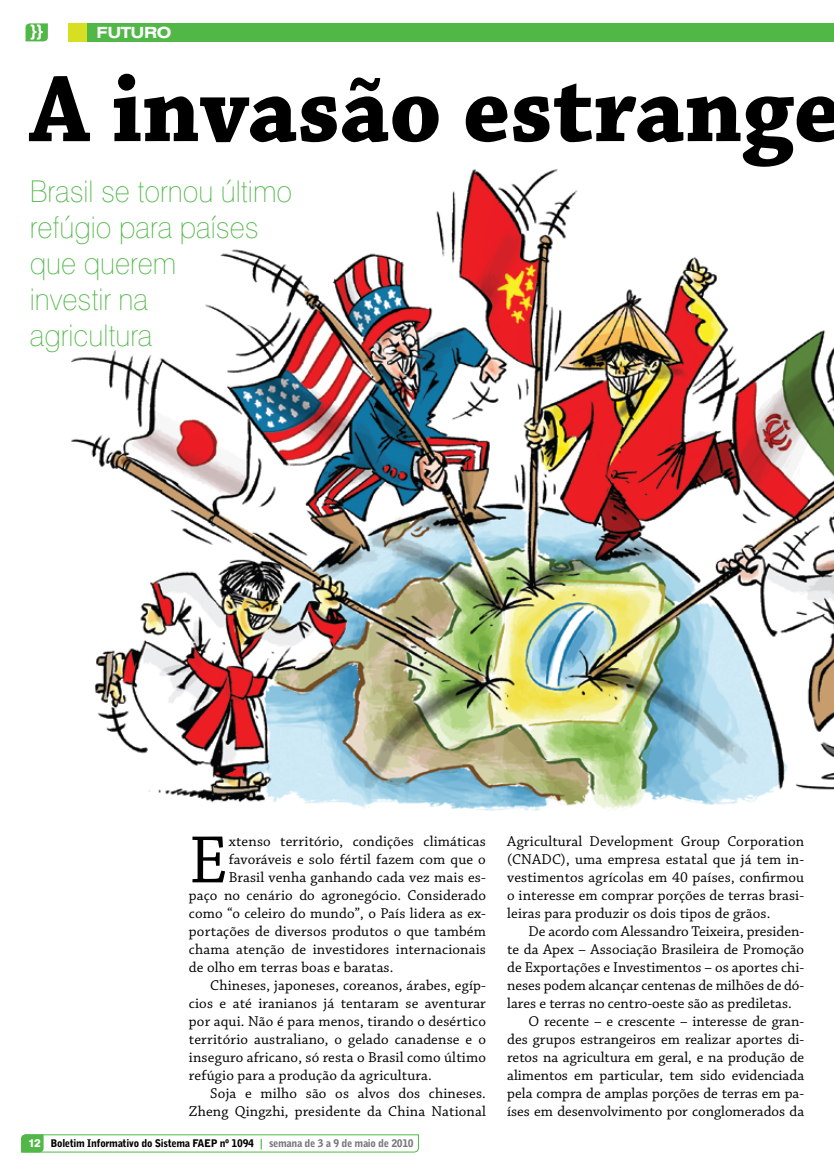
<style>
.page{position:relative;width:834px;height:1174px;background:#fff}
.page>*{position:absolute;margin:0;border:0;box-sizing:border-box;transform-origin:0 0}
.t1{font:700 99.15px "Chaparral Pro";color:#000;scale:.96 1}
.t2{font:70.35px "Chaparral Pro";color:#000}
.t3{font:100 30px/36px "Swiss 721 BT";color:#51b848;scale:.96 1}
.t4{font:700 expanded 15.45px "Swiss 721 BT";letter-spacing:-.03em;color:#fff}
.t5{font:15px/18px "Chaparral Pro";letter-spacing:.01em;color:#000;text-align:justify}
.t6{font:900 10.5px "Bell Gothic BT";letter-spacing:-.03em;color:#000}
.s1{font-family:"Swiss 721 BT";font-weight:800;font-size:11.25px;color:#fff}
.s2{font-family:"Bell Centennial BT Bold Listing";font-weight:400;color:#51b848}
.s3{color:#77787b}
</style>
<div class="page">
<svg style="left:21px;top:1134px;width:398px;height:18px"></svg>
<img style="left:71px;top:169px;width:762px;height:642px">
<div style="left:68px;top:23px;width:765px;height:18px;background:#51b848"></div>
<div style="left:68px;top:23px;width:18px;height:18px;background:#d7df23"></div>
<svg style="left:26px;top:23px;width:22px;height:18px"></svg>
<p class="t4" style="left:97px;top:23px;width:76px">FUTURO</p>
<h1 class="t1" style="left:30px;top:51px;width:846px">A invasão estrange</h1>
<h3 class="t3" style="left:30px;top:173px;width:275px">Brasil se tornou último refúgio para países que querem<br>investir na<br>agricultura</h3>
<h2 class="t2" style="left:189px;top:821px;width:41px">E</h2>
<p class="t5" style="left:229px;top:833px;width:259px">xtenso território, condições climáticas</p>
<p class="t5" style="left:229px;top:851px;width:258px">favoráveis e solo fértil fazem com que o</p>
<p class="t5" style="left:229px;top:869px;width:259px">Brasil venha ganhando cada vez mais es-</p>
<p class="t5" style="left:189px;top:887px;width:298px">paço no cenário do agronegócio. Considerado</p>
<p class="t5" style="left:189px;top:905px;width:298px">como “o celeiro do mundo”, o País lidera as ex-</p>
<p class="t5" style="left:189px;top:923px;width:298px">portações de diversos produtos o que também</p>
<p class="t5" style="left:189px;top:941px;width:298px">chama atenção de investidores internacionais</p>
<p class="t5" style="left:189px;top:959px;width:206px">de olho em terras boas e baratas.</p>
<p class="t5" style="left:210px;top:977px;width:277px">Chineses, japoneses, coreanos, árabes, egíp-</p>
<p class="t5" style="left:189px;top:995px;width:298px">cios e até iranianos já tentaram se aventurar</p>
<p class="t5" style="left:189px;top:1013px;width:298px">por aqui. Não é para menos, tirando o desértico</p>
<p class="t5" style="left:189px;top:1031px;width:298px">território australiano, o gelado canadense e o</p>
<p class="t5" style="left:189px;top:1049px;width:298px">inseguro africano, só resta o Brasil como último</p>
<p class="t5" style="left:189px;top:1067px;width:244px">refúgio para a produção da agricultura.</p>
<p class="t5" style="left:210px;top:1085px;width:277px">Soja e milho são os alvos dos chineses.</p>
<p class="t5" style="left:189px;top:1103px;width:298px">Zheng Qingzhi, presidente da China National</p>
<p class="t6" style="left:28px;top:1137px;width:387px"><span class="s1">12</span> Boletim Informativo do Sistema FAEP nº 1094 <span class="s2">|</span> <span class="s3">semana de 3 a 9 de maio de 2010</span></p>
<p class="t5" style="left:507px;top:833px;width:298px">Agricultural Development Group Corporation (CNADC), uma empresa estatal que já tem in&shy;vestimentos agrícolas em 40 países, confirmou o interesse em comprar porções de terras brasi&shy;leiras para produzir os dois tipos de grãos.</p>
<p class="t5" style="left:528px;top:923px;width:277px">De acordo com Alessandro Teixeira, presiden-</p>
<p class="t5" style="left:507px;top:941px;width:298px">te da Apex – Associação Brasileira de Promoção</p>
<p class="t5" style="left:507px;top:959px;width:298px">de Exportações e Investimentos – os aportes chi-</p>
<p class="t5" style="left:507px;top:977px;width:298px">neses podem alcançar centenas de milhões de dó-</p>
<p class="t5" style="left:507px;top:995px;width:286px">lares e terras no centro-oeste são as prediletas.</p>
<p class="t5" style="left:528px;top:1013px;width:277px">O recente – e crescente – interesse de gran-</p>
<p class="t5" style="left:507px;top:1031px;width:298px">des grupos estrangeiros em realizar aportes di-</p>
<p class="t5" style="left:507px;top:1049px;width:298px">retos na agricultura em geral, e na produção de</p>
<p class="t5" style="left:507px;top:1067px;width:298px">alimentos em particular, tem sido evidenciada</p>
<p class="t5" style="left:507px;top:1085px;width:298px">pela compra de amplas porções de terras em pa-</p>
<p class="t5" style="left:507px;top:1103px;width:298px">íses em desenvolvimento por conglomerados da</p>
</div>
